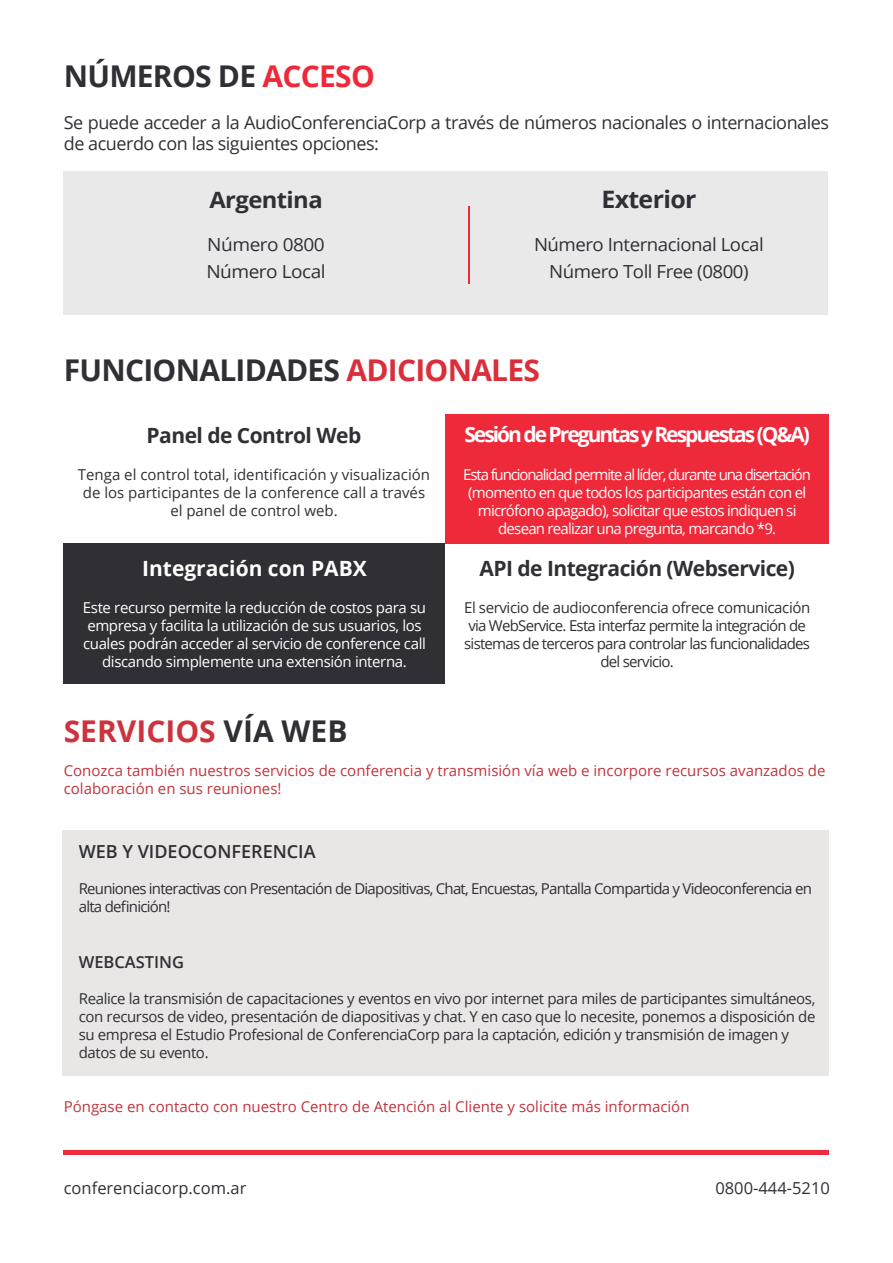
<style>
.page{position:relative;width:893px;height:1263px;background:#fff}
.page>*{position:absolute;margin:0;border:0;box-sizing:border-box;transform-origin:0 0}
.t1{font:700 30px "Open Sans";letter-spacing:-.025em;color:#312f36}
.t2{font:700 30px "Open Sans";color:#cc333c}
.t3{font:700 24px "Open Sans";letter-spacing:-.025em;color:#302f35;scale:1.04 1}
.t4{font:700 22.5px "Open Sans";letter-spacing:-.025em;color:#302f35;scale:1.06 1}
.t5{font:700 21px "Open Sans";letter-spacing:-.095em;color:#fff}
.t6{font:700 21px "Open Sans";letter-spacing:-.025em;color:#302f34}
.t7{font:700 21px "Open Sans";color:#fff}
.t8{font:700 21px "Open Sans";letter-spacing:-.025em;color:#302f35}
.t9{font:18px/21.6px "Open Sans";letter-spacing:-.025em;color:#312f36}
.t10{font:18px/27px "Open Sans";letter-spacing:-.025em;color:#302f35;text-align:center;scale:1.04 1}
.t11{font:18px/27px "Open Sans";letter-spacing:-.025em;color:#302f35;scale:1.06 1}
.t12{font:600 18px "Open Sans";color:#302f34}
.t13{font:16.5px "Open Sans";color:#312f36}
.t14{font:600 16.5px "Open Sans";color:#302f34}
.t15{font:15px/18px "Open Sans";letter-spacing:-.025em;color:#302f34}
.t16{font:15px/18px "Open Sans";letter-spacing:-.05em;color:#302f34;text-align:center}
.t17{font:15px/18px "Open Sans";color:#c1343c}
.t18{font:15px/18px "Open Sans";letter-spacing:-.05em;color:#fff;text-align:center}
.t19{font:15px/18px "Open Sans";letter-spacing:-.025em;color:#fff;text-align:center}
.t20{font:15px/18px "Open Sans";color:#302f35;text-align:center}
.s1{color:#ee293a}
.s2{color:#da2f3b}
.s3{color:#302f34}
</style>
<div class="page">
<div style="left:63px;top:830px;width:766px;height:246px;background:#e8e7e6"></div>
<div style="left:64px;top:172px;width:764px;height:143px;background:#eae9e9"></div>
<div style="left:64px;top:544px;width:381px;height:140px;background:#302f35"></div>
<div style="left:445px;top:414px;width:384px;height:130px;background:#ee293a"></div>
<hr style="left:64px;top:1150px;width:765px;height:4px;background:#ee2c3f">
<hr style="left:468px;top:206px;width:2px;height:78px;background:#ee293a">
<h1 class="t1" style="left:64px;top:55px;width:313px">NÚMEROS DE <span class="s1">ACCESO</span></h1>
<p class="t9" style="left:64px;top:111px;width:767px">Se puede acceder a la AudioConferenciaCorp a través de números nacionales o internacionales de acuerdo con las siguientes opciones:</p>
<h2 class="t3" style="left:601px;top:182px;width:93px">Exterior</h2>
<p class="t10" style="left:534px;top:231px;width:222px">Número Internacional Local<br>Número Toll Free (0800)</p>
<h3 class="t4" style="left:209px;top:184px;width:108px">Argentina</h3>
<p class="t11" style="left:206px;top:231px;width:114px">Número 0800<br>Número Local</p>
<h1 class="t1" style="left:64px;top:349px;width:478px">FUNCIONALIDADES <span class="s2">ADICIONALES</span></h1>
<h3 class="t8" style="left:147px;top:420px;width:216px">Panel de Control Web</h3>
<p class="t20" style="left:78px;top:465px;width:354px">Tenga el control total, identificación y visualización de los participantes de la conference call a través el panel de control web.</p>
<h3 class="t7" style="left:142px;top:553px;width:226px">Integración con PABX</h3>
<p class="t19" style="left:83px;top:599px;width:345px">Este recurso permite la reducción de costos para su empresa y facilita la utilización de sus usuarios, los cuales podrán acceder al servicio de conference call discando simplemente una extensión interna.</p>
<h3 class="t5" style="left:464px;top:420px;width:347px">Sesión de Preguntas y Respuestas (Q&amp;A)</h3>
<p class="t18" style="left:463px;top:465px;width:349px">Esta funcionalidad permite al líder, durante una disertación (momento en que todos los participantes están con el micrófono apagado), solicitar que estos indiquen si desean realizar una pregunta, marcando *9.</p>
<h3 class="t6" style="left:479px;top:553px;width:317px">API de Integración (Webservice)</h3>
<p class="t16" style="left:464px;top:599px;width:348px">El servicio de audioconferencia ofrece comunicación via WebService. Esta interfaz permite la integración de sistemas de terceros para controlar las funcionalidades del servicio.</p>
<h1 class="t2" style="left:64px;top:709px;width:285px">SERVICIOS <span class="s3">VÍA WEB</span></h1>
<p class="t17" style="left:64px;top:761px;width:763px">Conozca también nuestros servicios de conferencia y transmisión vía web e incorpore recursos avanzados de colaboración en sus reuniones!</p>
<p class="t12" style="left:79px;top:839px;width:238px">WEB Y VIDEOCONFERENCIA</p>
<p class="t16" style="left:79px;top:879px;width:735px;text-align:left">Reuniones interactivas con Presentación de Diapositivas, Chat, Encuestas, Pantalla Compartida y Videoconferencia en alta definición!</p>
<p class="t14" style="left:79px;top:951px;width:107px">WEBCASTING</p>
<p class="t15" style="left:79px;top:989px;width:738px">Realice la transmisión de capacitaciones y eventos en vivo por internet para miles de participantes simultáneos, con recursos de video, presentación de diapositivas y chat. Y en caso que lo necesite, ponemos a disposición de su empresa el Estudio Profesional de ConferenciaCorp para la captación, edición y transmisión de imagen y datos de su evento.</p>
<p class="t17" style="left:64px;top:1097px;width:627px">Póngase en contacto con nuestro Centro de Atención al Cliente y solicite más información</p>
<p class="t13" style="left:64px;top:1177px;width:184px">conferenciacorp.com.ar</p>
<p class="t13" style="left:715px;top:1177px;width:116px">0800-444-5210</p>
</div>
